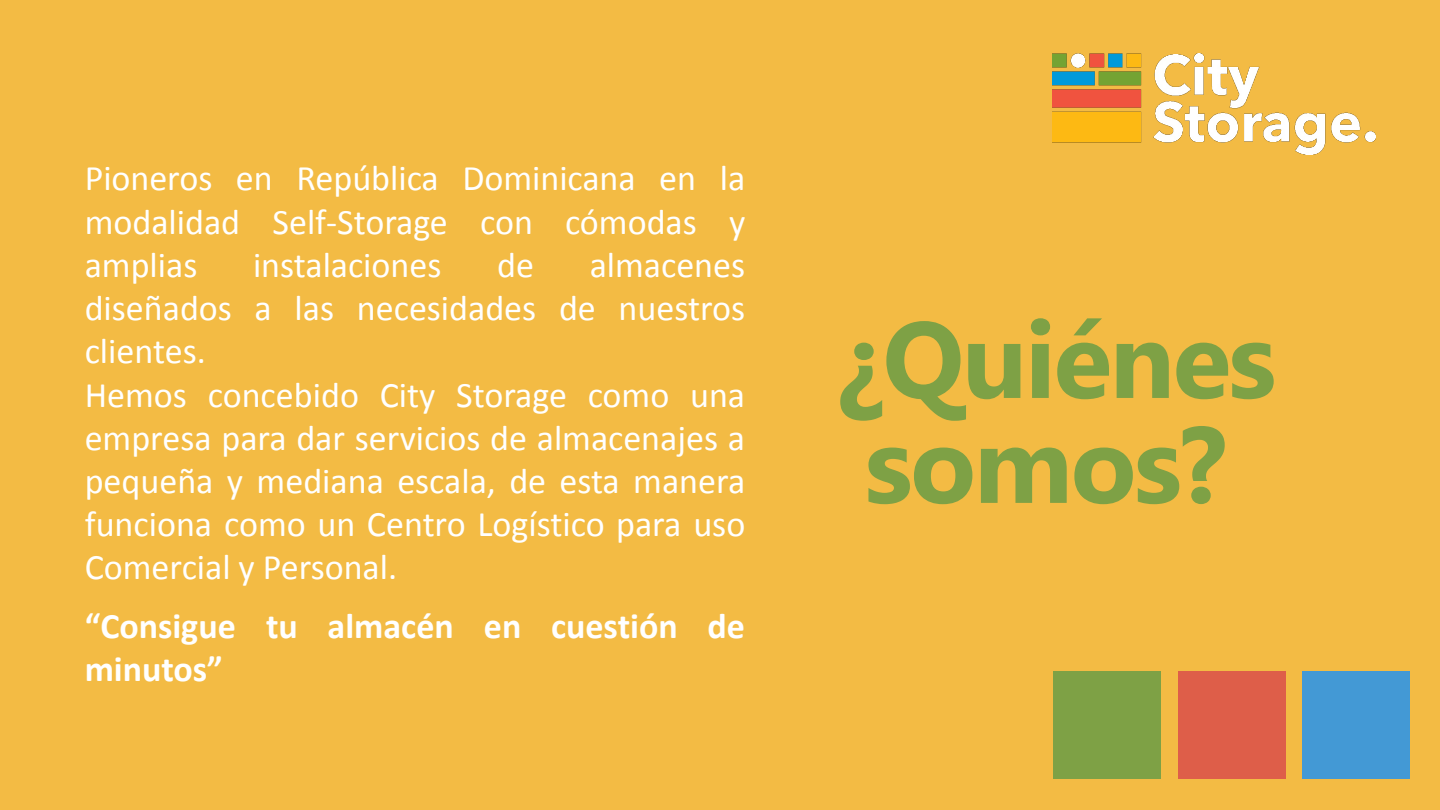
<style>
.page{position:relative;width:1440px;height:810px;background:#f3bb44}
.page>*{position:absolute;margin:0;border:0;box-sizing:border-box;transform-origin:0 0}
.t1{font:700 108px/105px "Ebrima";letter-spacing:-.02em;color:#7ea145}
.t2{font:36px/43.2px "Calibri";color:#fff;text-align:justify}
.t3{font:700 36px/43.2px "Calibri";color:#fff}
</style>
<div class="page">
<div style="left:1053px;top:671px;width:108px;height:108px;background:#7ea145"></div>
<div style="left:1178px;top:671px;width:108px;height:108px;background:#de5e49"></div>
<div style="left:1302px;top:671px;width:108px;height:108px;background:#4399d5"></div>
<img style="left:1052px;top:54px;width:323px;height:100px">
<p class="t2" style="left:85px;top:157px;width:662px">Pioneros en República Dominicana en la modalidad Self-Storage con cómodas y amplias</p>
<p class="t2" style="left:85px;top:243px;width:662px;text-align:left;text-indent:505px">almacenes diseñados a las necesidades de nuestros clientes.<br>Hemos concebido City Storage como una empresa para dar servicios de almacenajes a pequeña y mediana escala, de esta manera funciona como un Centro Logístico para uso<br>Comercial y Personal.</p>
<p class="t3" style="left:85px;top:604px;width:662px">“Consigue tu almacén en cuestión de minutos”</p>
<p class="t2" style="left:253px;top:243px;width:190px">instalaciones</p>
<p class="t2" style="left:497px;top:243px;width:38px">de</p>
<h1 class="t1" style="left:837px;top:313px;width:440px">¿Quiénes somos?</h1>
</div>
